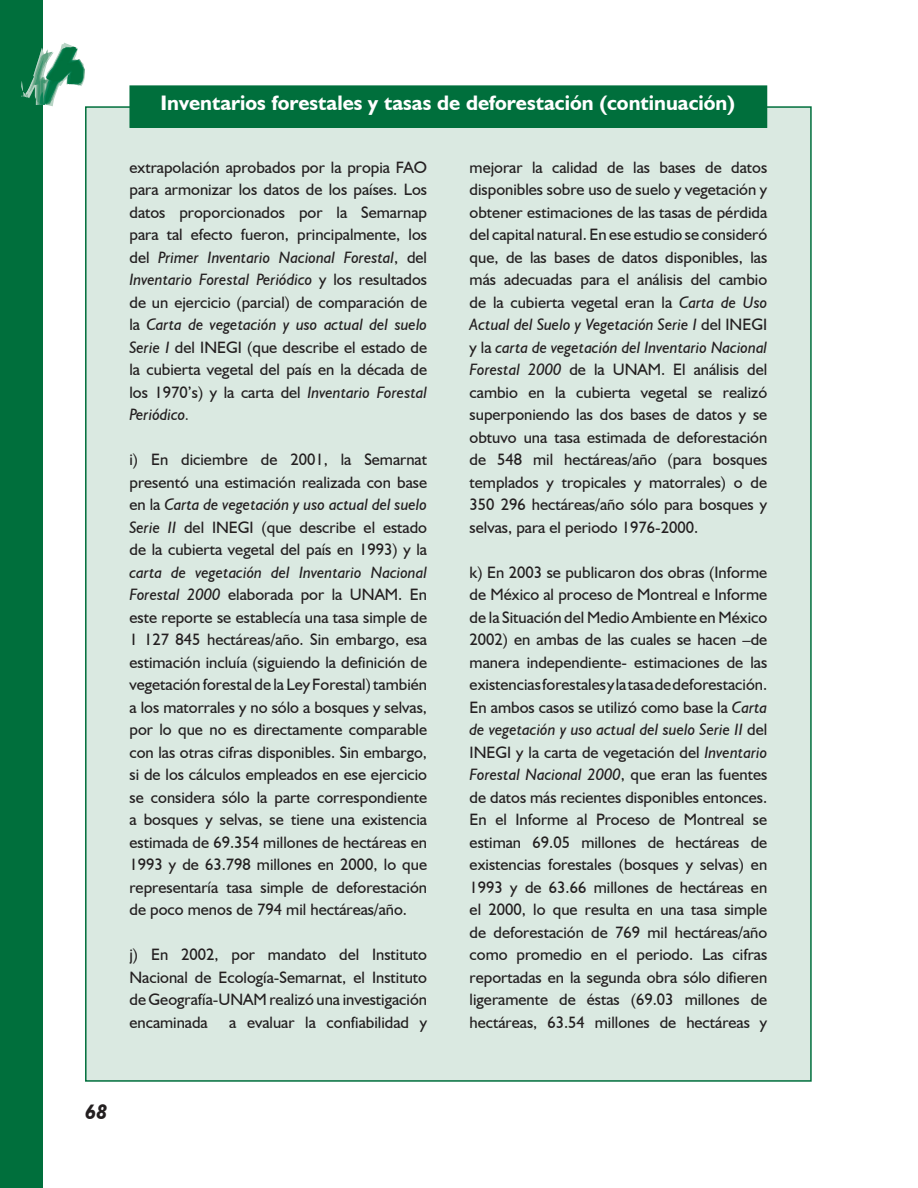
<style>
.page{position:relative;width:918px;height:1188px;background:#fff}
.page>*{position:absolute;margin:0;border:0;box-sizing:border-box;transform-origin:0 0}
.t1{font:700 21px "Humanist 521 BT";color:#fff}
.t2{font:italic 700 21px "Humanist 521 BT";color:#231f20}
.t3{font:16.5px/22.5px "Humanist 521 BT";color:#231f20;text-align:justify}
.s1{font-style:italic}
</style>
<div class="page">
<div style="left:0;top:0;width:43px;height:1188px;background:#006f3c"></div>
<img style="left:47px;top:43px;width:25px;height:63px">
<img style="left:84px;top:68px;width:1px;height:12px">
<img style="left:83px;top:63px;width:1px;height:20px">
<img style="left:48px;top:46px;width:35px;height:39px">
<img style="left:21px;top:47px;width:61px;height:51px">
<img style="left:33px;top:47px;width:1px;height:51px">
<img style="left:34px;top:47px;width:47px;height:58px">
<div style="left:86px;top:107px;width:725px;height:974px;background:#dae9e1"></div>
<div style="left:130px;top:86px;width:637px;height:41px;background:#006f3c"></div>
<div style="left:129px;top:85px;width:638px;height:43px;border:2px solid #006f3c"></div>
<p class="t1" style="left:161px;top:90px;width:576px">Inventarios forestales y tasas de deforestación (continuación)</p>
<p class="t3" style="left:129px;top:156px;width:299px">extrapolación aprobados por la propia FAO para armonizar los datos de los países. Los datos proporcionados por la Semarnap para tal efecto fueron, principalmente, los del <span class="s1">Primer Inventario Nacional Forestal</span>, del <span class="s1">Inventario Forestal Periódico</span> y los resultados de un ejercicio (parcial) de comparación de la <span class="s1">Carta de vegetación y uso actual del suelo Serie I</span> del INEGI (que describe el estado de la cubierta vegetal del país en la década de los 1970’s) y la carta del <span class="s1">Inventario Forestal Periódico.</span></p>
<p class="t3" style="left:129px;top:448px;width:299px">i) En diciembre de 2001, la Semarnat presentó una estimación realizada con base en la <span class="s1">Carta de vegetación y uso actual del suelo Serie II</span> del INEGI (que describe el estado de la cubierta vegetal del país en 1993) y la</p>
<p class="t3" style="left:129px;top:561px;width:299px"><span class="s1">carta de vegetación del Inventario Nacional Forestal 2000</span> elaborada por la UNAM. En este reporte se establecía una tasa simple de 1 127 845 hectáreas/año. Sin embargo, esa estimación incluía (siguiendo la definición de vegetación forestal de la Ley Forestal) también a los matorrales y no sólo a bosques y selvas, por lo que no es directamente comparable con las otras cifras disponibles. Sin embargo, si de los cálculos empleados en ese ejercicio se considera sólo la parte correspondiente a bosques y selvas, se tiene una existencia estimada de 69.354 millones de hectáreas en 1993 y de 63.798 millones en 2000, lo que representaría tasa simple de deforestación de poco menos de 794 mil hectáreas/año.</p>
<p class="t3" style="left:129px;top:943px;width:299px">j) En 2002, por mandato del Instituto Nacional de Ecología-Semarnat, el Instituto de Geografía-UNAM realizó una investigación encaminada</p>
<p class="t3" style="left:229px;top:1011px;width:199px">a evaluar la confiabilidad y</p>
<p class="t3" style="left:470px;top:156px;width:299px">mejorar la calidad de las bases de datos disponibles sobre uso de suelo y vegetación y obtener estimaciones de las tasas de pérdida del capital natural. En ese estudio se consideró que, de las bases de datos disponibles, las más adecuadas para el análisis del cambio de la cubierta vegetal eran la <span class="s1">Carta de Uso Actual del Suelo y Vegetación Serie I</span> del INEGI y la <span class="s1">carta de vegetación del Inventario Nacional Forestal 2000</span> de la UNAM. El análisis del cambio en la cubierta vegetal se realizó superponiendo las dos bases de datos y se obtuvo una tasa estimada de deforestación de 548 mil hectáreas/año (para bosques templados y tropicales y matorrales) o de 350 296 hectáreas/año sólo para bosques y selvas, para el periodo 1976-2000.</p>
<p class="t3" style="left:470px;top:561px;width:299px">k) En 2003 se publicaron dos obras (Informe de México al proceso de Montreal e Informe de la Situación del Medio Ambiente en México 2002) en ambas de las cuales se hacen –de manera independiente- estimaciones de las existencias forestales y la tasa de deforestación.<br>En ambos casos se utilizó como base la <span class="s1">Carta de vegetación y uso actual del suelo Serie II</span> del INEGI y la carta de vegetación del <span class="s1">Inventario Forestal Nacional 2000</span>, que eran las fuentes de datos más recientes disponibles entonces.<br>En el Informe al Proceso de Montreal se estiman 69.05 millones de hectáreas de existencias forestales (bosques y selvas) en 1993 y de 63.66 millones de hectáreas en el 2000, lo que resulta en una tasa simple de deforestación de 769 mil hectáreas/año como promedio en el periodo. Las cifras reportadas en la segunda obra sólo difieren ligeramente de éstas (69.03 millones de hectáreas, 63.54 millones de hectáreas y</p>
<p class="t2" style="left:85px;top:1099px;width:24px">68</p>
</div>
